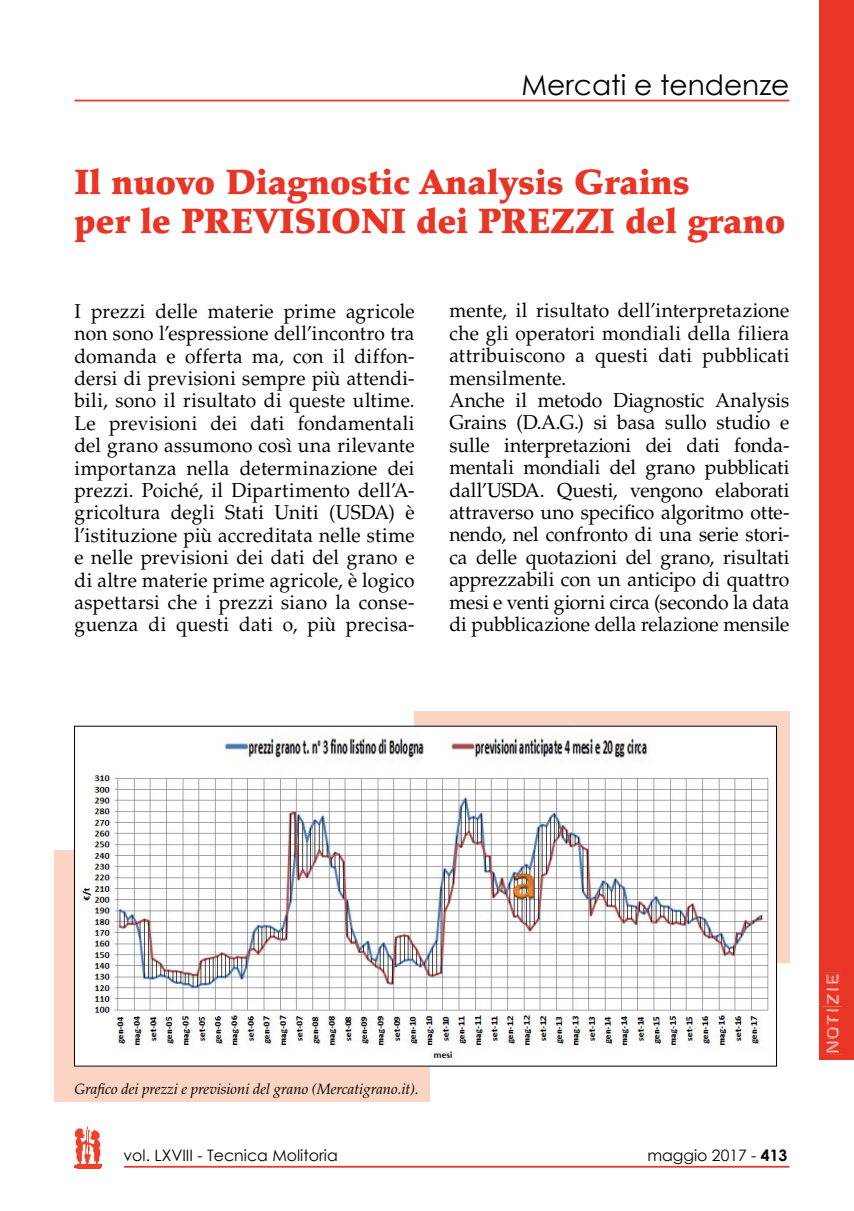
<style>
.page{position:relative;width:854px;height:1211px;background:#fff}
.page>*{position:absolute;margin:0;border:0;box-sizing:border-box;transform-origin:0 0}
.t1{font:900 35px/38.5px "Palatino LT Std";color:#e93526}
.t2{font:35px "Dymo";color:#e93526}
.t3{font:28px "Century Gothic";color:#000}
.t4{font:20.12px/22.4px "Palatino LT Std";color:#000;text-align:justify;scale:.95 1}
.t5{font:15.75px "Century Gothic";color:#000}
.t6{font:italic 14.88px "Palatino LT Std";letter-spacing:-.005em;color:#000}
.s1{font-weight:700}
</style>
<div class="page">
<hr style="left:74px;top:100px;width:715px;height:1px;background:#e93526">
<hr style="left:124px;top:1165px;width:665px;height:2px;background:#e93526">
<img style="left:74px;top:1126px;width:27px;height:42px">
<div style="left:818px;top:0;width:35px;height:1059px;background:#e93526"></div>
<div style="left:822px;top:972px;width:19px;height:82px;background:#fff"></div>
<svg style="left:414px;top:711px;width:376px;height:251px;background:#e6c4b6"></svg>
<div style="left:55px;top:850px;width:375px;height:252px;background:#fbd4c3"></div>
<img style="left:76px;top:727px;width:698px;height:337px">
<h2 class="t3" style="left:521px;top:67px;width:269px">Mercati e tendenze</h2>
<h1 class="t1" style="left:74px;top:163px;width:712px">Il nuovo Diagnostic Analysis Grains<br>per le PREVISIONI dei PREZZI del grano</h1>
<p class="t4" style="left:74px;top:300px;width:359px">I prezzi delle materie prime agricole non sono l’espressione dell’incontro tra domanda e offerta ma, con il diffon&shy;dersi di previsioni sempre più attendi&shy;bili, sono il risultato di queste ultime.<br>Le previsioni dei dati fondamentali del grano assumono così una rilevante importanza nella determinazione dei prezzi. Poiché, il Dipartimento dell’A&shy;gricoltura degli Stati Uniti (USDA) è l’istituzione più accreditata nelle stime e nelle previsioni dei dati del grano e di altre materie prime agricole, è logico aspettarsi che i prezzi siano la conse&shy;guenza di questi dati o, più precisa-</p>
<p class="t4" style="left:449px;top:300px;width:359px;text-align:left">mente, il risultato dell’interpretazione che gli operatori mondiali della filiera attribuiscono a questi dati pubblicati mensilmente.<br>Anche il metodo Diagnostic Analysis Grains (D.A.G.) si basa sullo studio e sulle interpretazioni dei dati fonda&shy;mentali mondiali del grano pubblicati dall’USDA. Questi, vengono elaborati attraverso uno specifico algoritmo otte&shy;nendo, nel confronto di una serie stori&shy;ca delle quotazioni del grano, risultati apprezzabili con un anticipo di quattro mesi e venti giorni circa (secondo la data di pubblicazione della relazione mensile</p>
<p class="t6" style="left:74px;top:1079px;width:346px">Grafico dei prezzi e previsioni del grano (Mercatigrano.it).</p>
<p class="t5" style="left:123px;top:1145px;width:216px">vol. LXVIII - Tecnica Molitoria</p>
<p class="t5" style="left:647px;top:1145px;width:141px">maggio 2017 - <span class="s1">413</span></p>
<h1 class="t2" style="left:814px;top:1054px;width:84px;rotate:-90deg">NOTIZIE</h1>
</div>
